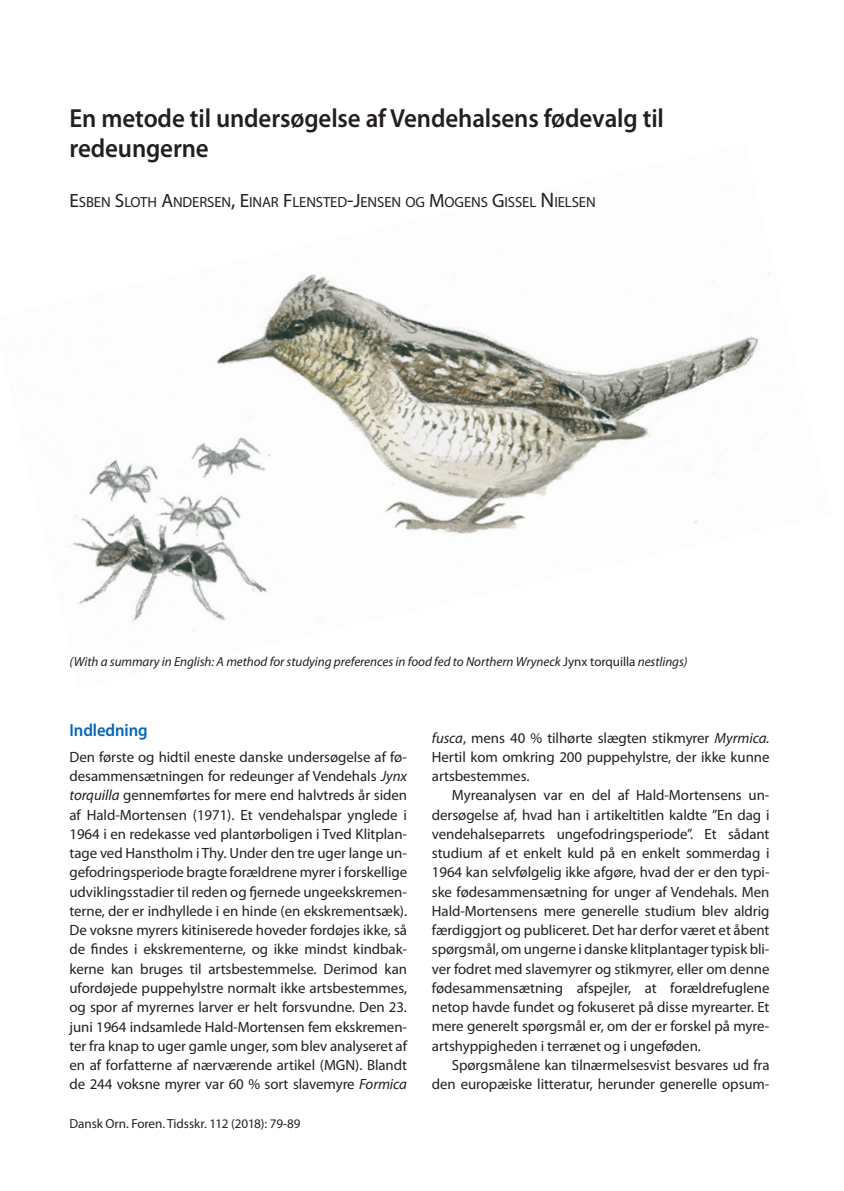
<style>
.page{position:relative;width:844px;height:1191px;background:#fff}
.page>*{position:absolute;margin:0;border:0;box-sizing:border-box;transform-origin:0 0}
.t1{font:600 26.25px/29.8px "Myriad Pro";letter-spacing:-.005em;color:#231f20;scale:.95 1}
.t2{font:600 17.5px "Myriad Pro";letter-spacing:-.005em;color:#0166b3;scale:.95 1}
.t3{font:14.88px/19.2px "Myriad Pro";letter-spacing:-.005em;color:#231f20;text-align:justify}
.t4{font:14.7px "Myriad Pro";letter-spacing:-.005em;color:#231f20}
.t5{font:italic 13.12px "Myriad Pro";letter-spacing:-.005em;color:#231f20}
.t6{font:13.12px "Myriad Pro";letter-spacing:-.005em;color:#231f20}
.s1{font-size:19.25px}
.s2{font-size:21px}
.s3{font-style:normal}
.s4{font-style:italic}
</style>
<div class="page">
<img style="left:65px;top:272px;width:705px;height:360px">
<h1 class="t1" style="left:69px;top:102px;width:627px">En metode til undersøgelse af Vendehalsens fødevalg til redeungerne</h1>
<p class="t4" style="left:69px;top:193px;width:527px"><span class="s1">E</span>SBEN <span class="s1">S</span>LOTH <span class="s1">A</span>NDERSEN<span class="s2">,</span> <span class="s1">E</span>INAR <span class="s1">F</span>LENSTED<span class="s2">-</span><span class="s1">J</span>ENSEN OG <span class="s1">M</span>OGENS <span class="s1">G</span>ISSEL <span class="s2">N</span> IELSEN</p>
<p class="t5" style="left:69px;top:653px;width:619px">(With a summary in English: A method for studying preferences in food fed to Northern Wryneck <span class="s3">Jynx torquilla</span> nestlings)</p>
<p class="t2" style="left:69px;top:718px;width:84px">Indledning</p>
<p class="t3" style="left:69px;top:747px;width:339px">Den første og hidtil eneste danske undersøgelse af fø&shy;desammensætningen for redeunger af Vendehals <span class="s4">Jynx torquilla</span> gennemførtes for mere end halvtreds år siden af Hald-Mortensen (1971). Et vendehalspar ynglede i 1964 i en redekasse ved plantørboligen i Tved Klitplan&shy;tage ved Hanstholm i Thy. Under den tre uger lange un&shy;gefodringsperiode bragte forældrene myrer i forskellige udviklingsstadier til reden og fjernede ungeekskremen&shy;terne, der er indhyllede i en hinde (en ekskrementsæk).<br>De voksne myrers kitiniserede hoveder fordøjes ikke, så de findes i ekskrementerne, og ikke mindst kindbak&shy;kerne kan bruges til artsbestemmelse. Derimod kan ufordøjede puppehylstre normalt ikke artsbestemmes, og spor af myrernes larver er helt forsvundne. Den 23. juni 1964 indsamlede Hald-Mortensen fem ekskremen&shy;ter fra knap to uger gamle unger, som blev analyseret af en af forfatterne af nærværende artikel (MGN). Blandt de 244 voksne myrer var 60 % sort slavemyre <span class="s4">Formica</span></p>
<p class="t6" style="left:69px;top:1116px;width:232px">Dansk Orn. Foren. Tidsskr. 112 (2018): 79-89</p>
<p class="t3" style="left:432px;top:728px;width:339px"><span class="s4">fusca</span>, mens 40 % tilhørte slægten stikmyrer <span class="s4">Myrmica.<br></span>Hertil kom omkring 200 puppehylstre, der ikke kunne artsbestemmes.</p>
<p class="t3" style="left:432px;top:785px;width:339px;text-indent:20px">Myreanalysen var en del af Hald-Mortensens un&shy;dersøgelse af, hvad han i artikeltitlen kaldte ”En dag i vendehalseparrets ungefodringsperiode”. Et sådant studium af et enkelt kuld på en enkelt sommerdag i 1964 kan selvfølgelig ikke afgøre, hvad der er den typi&shy;ske fødesammensætning for unger af Vendehals. Men Hald-Mortensens mere generelle studium blev aldrig færdiggjort og publiceret. Det har derfor været et åbent spørgsmål, om ungerne i danske klitplantager typisk bli&shy;ver fodret med slavemyrer og stikmyrer, eller om denne fødesammensætning afspejler, at forældrefuglene netop havde fundet og fokuseret på disse myrearter. Et mere generelt spørgsmål er, om der er forskel på myre&shy;artshyppigheden i terrænet og i ungeføden.</p>
<p class="t3" style="left:432px;top:1055px;width:339px;text-align:right">Spørgsmålene kan tilnærmelsesvist besvares ud fra den europæiske litteratur, herunder generelle opsum-</p>
</div>
